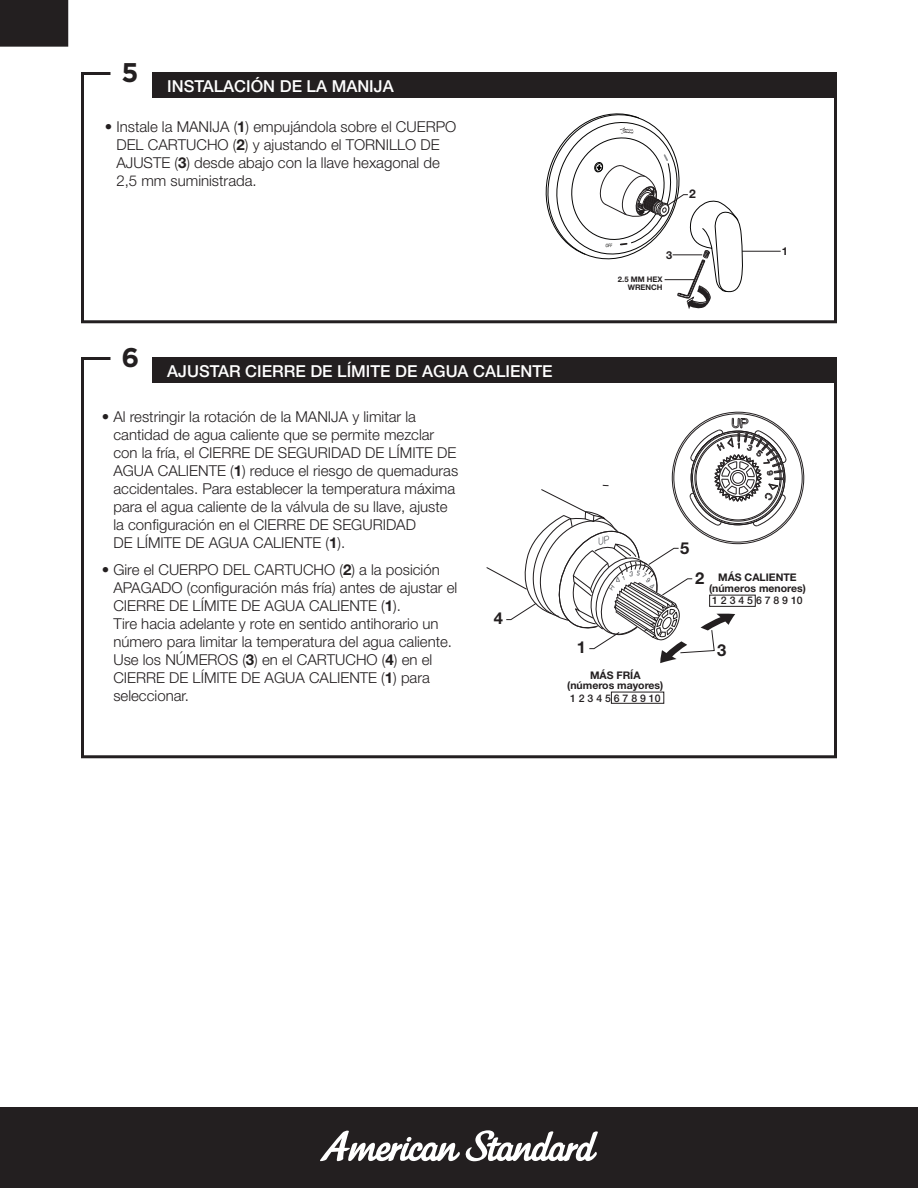
<style>
.page{position:relative;width:918px;height:1188px;background:#fff}
.page>*{position:absolute;margin:0;border:0;box-sizing:border-box;transform-origin:0 0}
.t1{font:700 27px "Gotham";color:#231f20}
.t2{font:500 16.5px "Helvetica Neue LT Std";color:#fff}
.t3{font:700 16.5px "Helvetica Neue LT Std";color:#231f20}
.t4{font:300 15px/18px "Helvetica Neue LT Std";color:#231f20}
.t5{font:700 12px "Helvetica Neue LT Std";color:#231f20}
.t6{font:700 10.95px "Helvetica Neue LT Std";color:#231f20}
.t7{font:700 10.5px/10.5px "Helvetica Neue LT Std";color:#231f20;text-align:center}
.t8{font:500 10.5px "Helvetica Neue LT Std";color:#231f20}
.t9{font:700 7.65px/8.6px "Helvetica Neue LT Std";color:#231f20;text-align:right}
.s1{font-weight:700}
</style>
<div class="page">
<div style="left:0;top:1107px;width:918px;height:81px;background:#231f20"></div>
<svg style="left:320px;top:1130px;width:278px;height:31px"></svg>
<svg style="left:81px;top:72px;width:756px;height:252px"></svg>
<div style="left:152px;top:72px;width:685px;height:26px;background:#231f20"></div>
<div style="left:0;top:0;width:68px;height:46px;background:#231f20"></div>
<div style="left:0;top:0;width:68px;height:47px;border:2px solid #231f20"></div>
<hr style="left:742px;top:251px;width:39px;height:1px;background:#231f20">
<svg style="left:81px;top:357px;width:756px;height:402px"></svg>
<div style="left:152px;top:357px;width:685px;height:26px;background:#231f20"></div>
<div style="left:611px;top:692px;width:53px;height:12px;border:1px solid #231f20"></div>
<svg style="left:486px;top:411px;width:319px;height:252px"></svg>
<svg style="left:537px;top:106px;width:207px;height:204px"></svg>
<p class="t1" style="left:122px;top:55px;width:19px">5</p>
<p class="t2" style="left:167px;top:76px;width:228px">INSTALACIÓN DE LA MANIJA</p>
<p class="t4" style="left:116px;top:118px;width:341px;text-indent:-12px">• Instale la MANIJA (<span class="s1">1</span>) empujándola sobre el CUERPO DEL CARTUCHO (<span class="s1">2</span>) y ajustando el TORNILLO DE AJUSTE (<span class="s1">3</span>) desde abajo con la llave hexagonal de 2,5 mm suministrada.</p>
<p class="t5" style="left:689px;top:186px;width:8px">2</p>
<p class="t6" style="left:666px;top:249px;width:8px">3</p>
<p class="t9" style="left:618px;top:274px;width:46px">2.5 MM HEX<br>WRENCH</p>
<p class="t6" style="left:782px;top:244px;width:8px">1</p>
<p class="t1" style="left:122px;top:340px;width:19px">6</p>
<p class="t2" style="left:167px;top:361px;width:387px">AJUSTAR CIERRE DE LÍMITE DE AGUA CALIENTE</p>
<p class="t4" style="left:113px;top:407px;width:346px;text-indent:-12px">• Al restringir la rotación de la MANIJA y limitar la cantidad de agua caliente que se permite mezclar con la fría, el CIERRE DE SEGURIDAD DE LÍMITE DE AGUA CALIENTE (<span class="s1">1</span>) reduce el riesgo de quemaduras accidentales. Para establecer la temperatura máxima para el agua caliente de la válvula de su llave, ajuste la configuración en el CIERRE DE SEGURIDAD<br>DE LÍMITE DE AGUA CALIENTE (<span class="s1">1</span>).</p>
<p class="t4" style="left:113px;top:560px;width:345px;text-indent:-12px">• Gire el CUERPO DEL CARTUCHO (<span class="s1">2</span>) a la posición APAGADO (configuración más fría) antes de ajustar el CIERRE DE LÍMITE DE AGUA CALIENTE (<span class="s1">1</span>).<br>Tire hacia adelante y rote en sentido antihorario un número para limitar la temperatura del agua caliente.<br>Use los NÚMEROS (<span class="s1">3</span>) en el CARTUCHO (<span class="s1">4</span>) en el CIERRE DE LÍMITE DE AGUA CALIENTE (<span class="s1">1</span>) para seleccionar.</p>
<p class="t3" style="left:494px;top:608px;width:11px">4</p>
<p class="t3" style="left:577px;top:637px;width:11px">1</p>
<p class="t7" style="left:567px;top:669px;width:98px">MÁS FRÍA (números mayores)</p>
<p class="t8" style="left:570px;top:692px;width:92px">1 2 3 4 5 6 7 8 9 10</p>
<p class="t3" style="left:680px;top:538px;width:11px">5</p>
<p class="t7" style="left:709px;top:572px;width:98px">MÁS CALIENTE (números menores)</p>
<p class="t8" style="left:712px;top:594px;width:92px">1 2 3 4 5 6 7 8 9 10</p>
<p class="t3" style="left:717px;top:640px;width:11px">3</p>
<p class="t3" style="left:695px;top:568px;width:11px">2</p>
</div>
